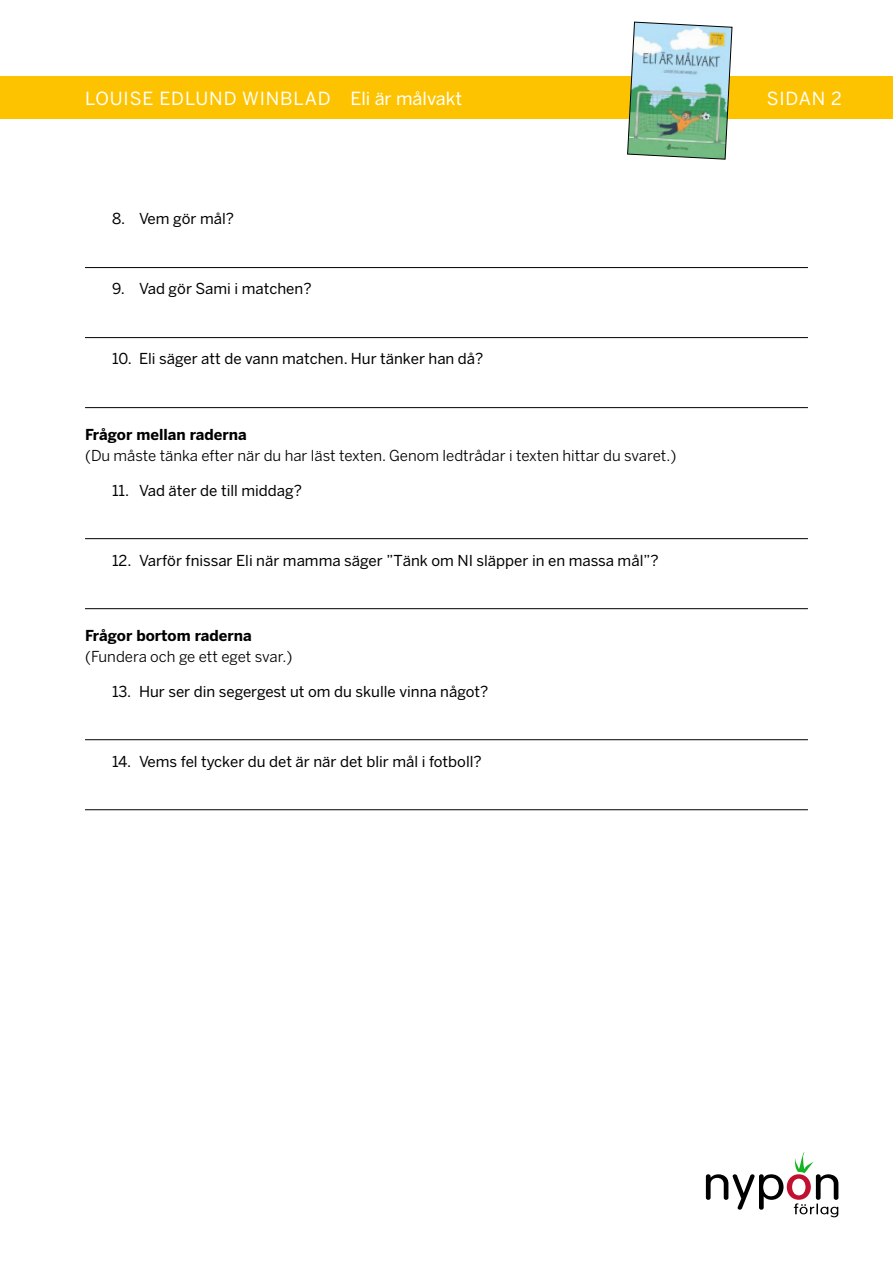
<style>
.page{position:relative;width:893px;height:1263px;background:#fff}
.page>*{position:absolute;margin:0;border:0;box-sizing:border-box;transform-origin:0 0}
.t1{font:18px "Benton Sans";letter-spacing:.05em;color:#fff}
.t2{font:15px "Benton Sans";color:#000}
.t3{font:15px "Benton Sans";color:#000}
.t4{font:700 15px "Benton Sans";color:#000}
</style>
<div class="page">
<div style="left:0;top:77px;width:893px;height:42px;background:#fdc300"></div>
<img style="left:627px;top:21px;width:106px;height:139px">
<svg style="left:706px;top:1152px;width:132px;height:65px"></svg>
<hr style="left:85px;top:267px;width:723px;height:1px;background:#000">
<hr style="left:85px;top:337px;width:723px;height:1px;background:#000">
<hr style="left:85px;top:407px;width:723px;height:1px;background:#000">
<hr style="left:85px;top:538px;width:723px;height:1px;background:#000">
<hr style="left:85px;top:608px;width:723px;height:1px;background:#000">
<hr style="left:85px;top:739px;width:723px;height:1px;background:#000">
<hr style="left:85px;top:809px;width:723px;height:1px;background:#000">
<p class="t1" style="left:85px;top:88px;width:379px">LOUISE EDLUND WINBLAD Eli är målvakt</p>
<p class="t1" style="left:767px;top:88px;width:77px">SIDAN 2</p>
<p class="t2" style="left:112px;top:210px;width:124px">8. Vem gör mål?</p>
<p class="t2" style="left:112px;top:280px;width:201px">9. Vad gör Sami i matchen?</p>
<p class="t2" style="left:112px;top:350px;width:373px">10. Eli säger att de vann matchen. Hur tänker han då?</p>
<p class="t4" style="left:85px;top:425px;width:163px">Frågor mellan raderna</p>
<p class="t3" style="left:85px;top:446px;width:593px">(Du måste tänka efter när du har läst texten. Genom ledtrådar i texten hittar du svaret.)</p>
<p class="t2" style="left:112px;top:481px;width:192px">11. Vad äter de till middag?</p>
<p class="t2" style="left:112px;top:551px;width:548px">12. Varför fnissar Eli när mamma säger ”Tänk om NI släpper in en massa mål”?</p>
<p class="t4" style="left:85px;top:626px;width:168px">Frågor bortom raderna</p>
<p class="t3" style="left:85px;top:647px;width:209px">(Fundera och ge ett eget svar.)</p>
<p class="t2" style="left:112px;top:682px;width:378px">13. Hur ser din segergest ut om du skulle vinna något?</p>
<p class="t2" style="left:112px;top:752px;width:371px">14. Vems fel tycker du det är när det blir mål i fotboll?</p>
</div>
